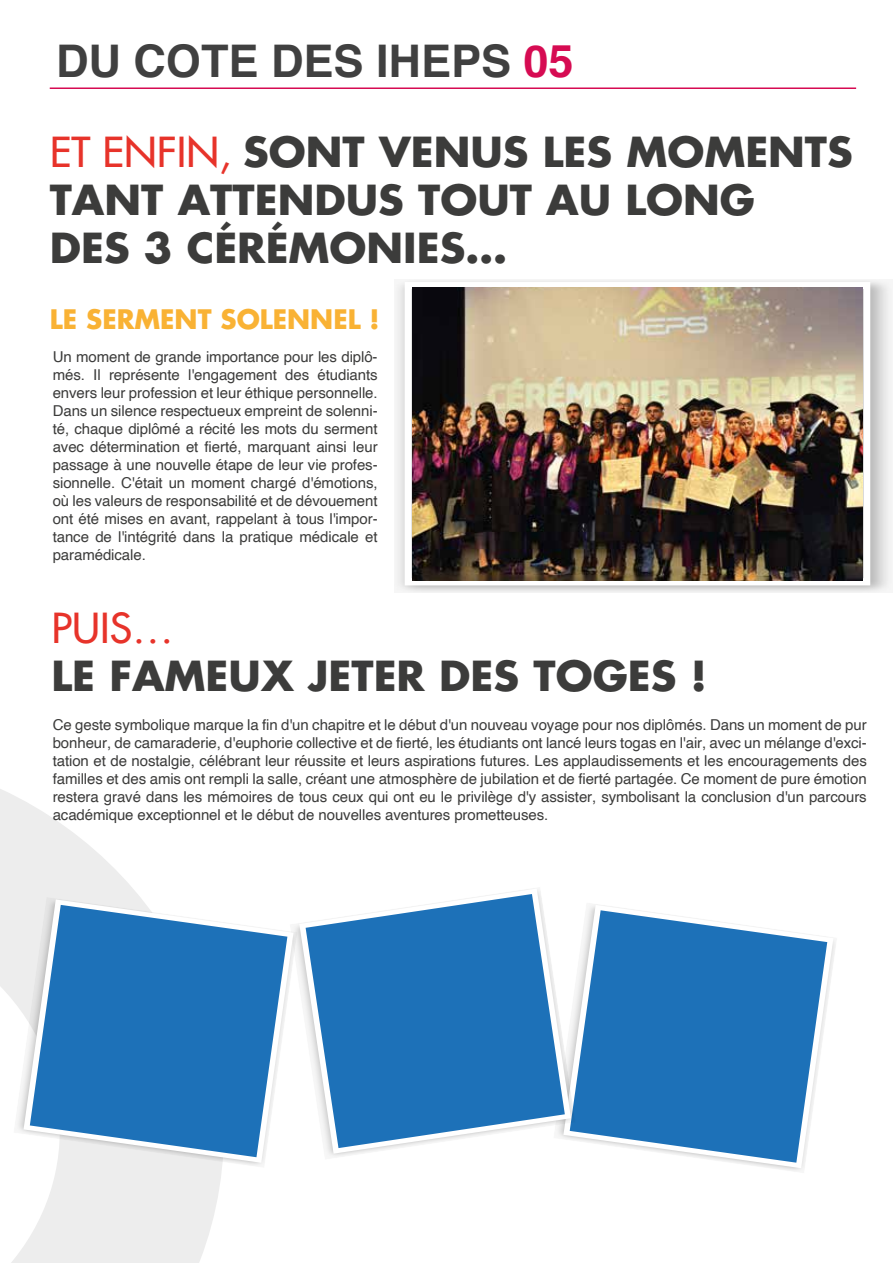
<style>
.page{position:relative;width:893px;height:1263px;background:#fff}
.page>*{position:absolute;margin:0;border:0;box-sizing:border-box;transform-origin:0 0}
.t1{font:700 45px "Helvetica";color:#404040}
.t2{font:700 40.35px/48.3px "Futura LT Pro";color:#3c3c3b}
.t3{font:500 40.35px "Futura LT Pro";color:#e7332a}
.t4{font:700 26.1px "Futura LT Pro";color:#f9b234}
.t5{font:15px/18px "Helvetica";letter-spacing:-.005em;color:#3c3c3b;text-align:justify}
.s1{color:#d60b52}
.s2{font-weight:500;color:#e7332a}
</style>
<div class="page">
<svg style="left:0;top:789px;width:222px;height:474px;fill:#ededed"></svg>
<hr style="left:50px;top:87px;width:806px;height:2px;background:#d60b52">
<svg style="left:395px;top:280px;width:497px;height:313px"></svg>
<div style="left:405px;top:282px;width:465px;height:303px;border:7px solid #fff"></div>
<img style="left:412px;top:287px;width:450px;height:293px">
<svg style="left:588px;top:904px;width:248px;height:267px"></svg>
<svg style="left:575px;top:910px;width:252px;height:253px;fill:#1d71b8"></svg>
<svg style="left:297px;top:888px;width:278px;height:269px"></svg>
<svg style="left:306px;top:894px;width:259px;height:254px;fill:#1d71b8"></svg>
<svg style="left:13px;top:897px;width:209px;height:271px;fill:#f5f5f5"></svg>
<svg style="left:20px;top:895px;width:277px;height:271px"></svg>
<svg style="left:30px;top:905px;width:257px;height:252px;background:#4b8dc5"></svg>
<h1 class="t1" style="left:56px;top:34px;width:519px">DU COTE DES IHEPS <span class="s1">05</span></h1>
<h2 class="t2" style="left:50px;top:126px;width:805px"><span class="s2">ET ENFIN,</span> SONT VENUS LES MOMENTS<br>TANT ATTENDUS TOUT AU LONG<br>DES 3 CÉRÉMONIES…</h2>
<h3 class="t4" style="left:50px;top:299px;width:331px">LE SERMENT SOLENNEL !</h3>
<p class="t5" style="left:53px;top:349px;width:326px">Un moment de grande importance pour les diplô&shy;més. Il représente l'engagement des étudiants envers leur profession et leur éthique personnelle.<br>Dans un silence respectueux empreint de solenni&shy;té, chaque diplômé a récité les mots du serment avec détermination et fierté, marquant ainsi leur passage à une nouvelle étape de leur vie profes&shy;sionnelle. C'était un moment chargé d'émotions, où les valeurs de responsabilité et de dévouement ont été mises en avant, rappelant à tous l'impor&shy;tance de l'intégrité dans la pratique médicale et paramédicale.</p>
<h2 class="t3" style="left:52px;top:598px;width:124px">PUIS…</h2>
<h2 class="t2" style="left:52px;top:650px;width:657px">LE FAMEUX JETER DES TOGES !</h2>
<p class="t5" style="left:53px;top:716px;width:816px">Ce geste symbolique marque la fin d'un chapitre et le début d'un nouveau voyage pour nos diplômés. Dans un moment de pur bonheur, de camaraderie, d'euphorie collective et de fierté, les étudiants ont lancé leurs togas en l'air, avec un mélange d'exci&shy;tation et de nostalgie, célébrant leur réussite et leurs aspirations futures. Les applaudissements et les encouragements des familles et des amis ont rempli la salle, créant une atmosphère de jubilation et de fierté partagée. Ce moment de pure émotion restera gravé dans les mémoires de tous ceux qui ont eu le privilège d'y assister, symbolisant la conclusion d'un parcours académique exceptionnel et le début de nouvelles aventures prometteuses.</p>
</div>
